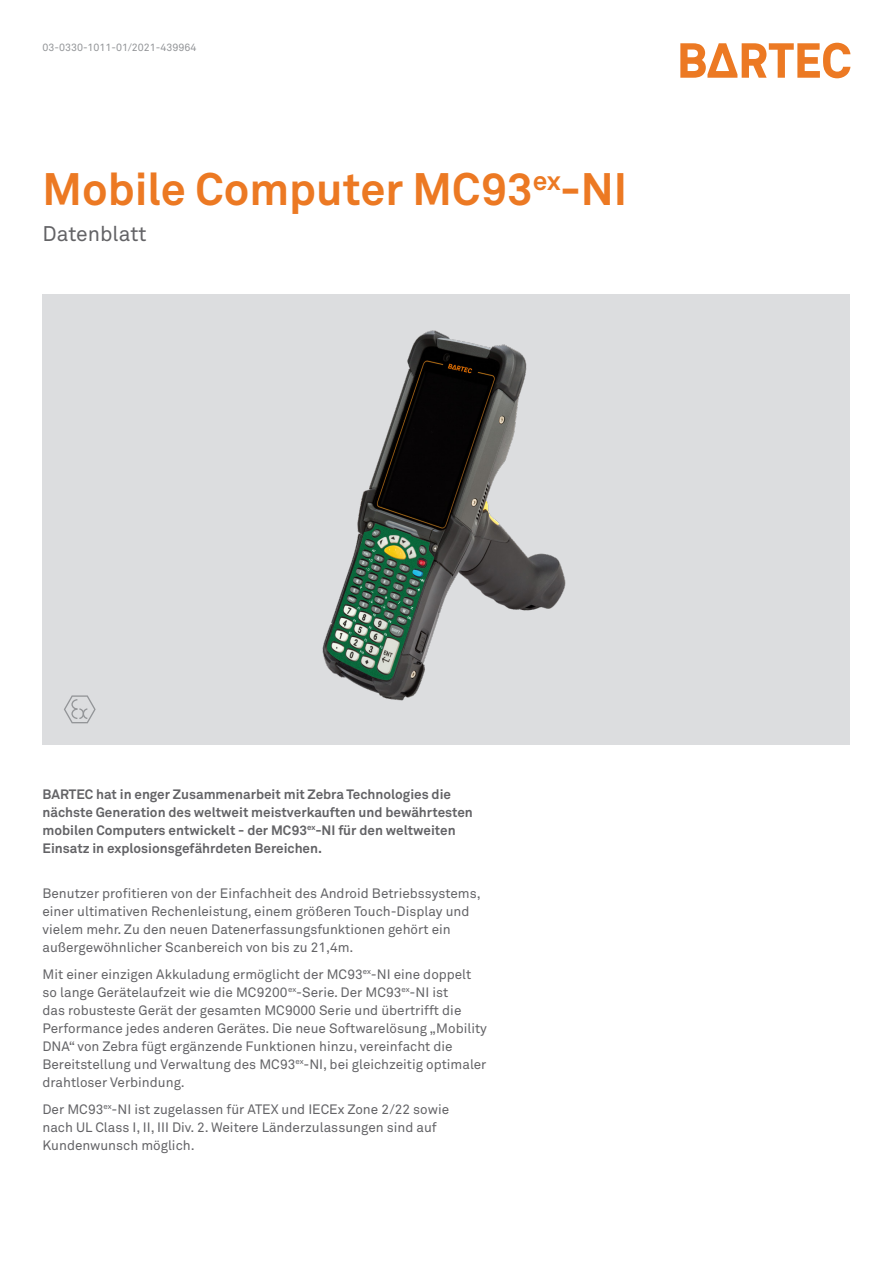
<style>
.page{position:relative;width:893px;height:1263px;background:#fff}
.page>*{position:absolute;margin:0;border:0;box-sizing:border-box;transform-origin:0 0}
.t1{font:700 45px "Akkurat Pro";color:#ec7923}
.t2{font:21px "Akkurat Pro";color:#636366}
.t3{font:13.5px/18px "Akkurat Pro";color:#636366}
.t4{font:700 13.5px "Akkurat Pro";color:#636366}
.Page_Numbers___Runni{font:10.5px "Akkurat Pro";color:#939598}
</style>
<div class="page">
<div style="left:43px;top:294px;width:807px;height:451px;background:#dcdddf"></div>
<svg style="left:64px;top:695px;width:32px;height:28px"></svg>
<svg style="left:680px;top:43px;width:170px;height:35px"></svg>
<img style="left:322px;top:330px;width:244px;height:371px">
<p class="Page_Numbers___Runni" style="left:43px;top:41px;width:155px">03-0330-1011-01/2021-439964</p>
<p class="t1" style="left:43px;top:161px;width:586px">Mobile Computer MC93<sup>ex</sup>-NI</p>
<p class="t2" style="left:43px;top:221px;width:105px">Datenblatt</p>
<p class="t4" style="left:43px;top:785px;width:410px">BARTEC hat in enger Zusammenarbeit mit Zebra Technologies die</p>
<p class="t4" style="left:43px;top:803px;width:432px">nächste Generation des weltweit meistverkauften und bewährtesten</p>
<p class="t4" style="left:43px;top:821px;width:415px">mobilen Computers entwickelt - der MC93<sup>ex</sup>-NI für den weltweiten</p>
<p class="t4" style="left:43px;top:839px;width:281px">Einsatz in explosionsgefährdeten Bereichen.</p>
<p class="t3" style="left:43px;top:884px;width:440px">Benutzer profitieren von der Einfachheit des Android Betriebssystems, einer ultimativen Rechenleistung, einem größeren Touch-Display und vielem mehr. Zu den neuen Datenerfassungsfunktionen gehört ein außergewöhnlicher Scanbereich von bis zu 21,4m.</p>
<p class="t3" style="left:43px;top:965px;width:446px">Mit einer einzigen Akkuladung ermöglicht der MC93<sup>ex</sup>-NI eine doppelt so lange Gerätelaufzeit wie die MC9200<sup>ex</sup>-Serie. Der MC93<sup>ex</sup>-NI ist<br>das robusteste Gerät der gesamten MC9000 Serie und übertrifft die Performance jedes anderen Gerätes. Die neue Softwarelösung „Mobility DNA“ von Zebra fügt ergänzende Funktionen hinzu, vereinfacht die Bereitstellung und Verwaltung des MC93<sup>ex</sup>-NI, bei gleichzeitig optimaler drahtloser Verbindung.</p>
<p class="t3" style="left:43px;top:1100px;width:408px">Der MC93<sup>ex</sup>-NI ist zugelassen für ATEX und IECEx Zone 2/22 sowie nach UL Class I, II, III Div. 2. Weitere Länderzulassungen sind auf<br>Kundenwunsch möglich.</p>
</div>
